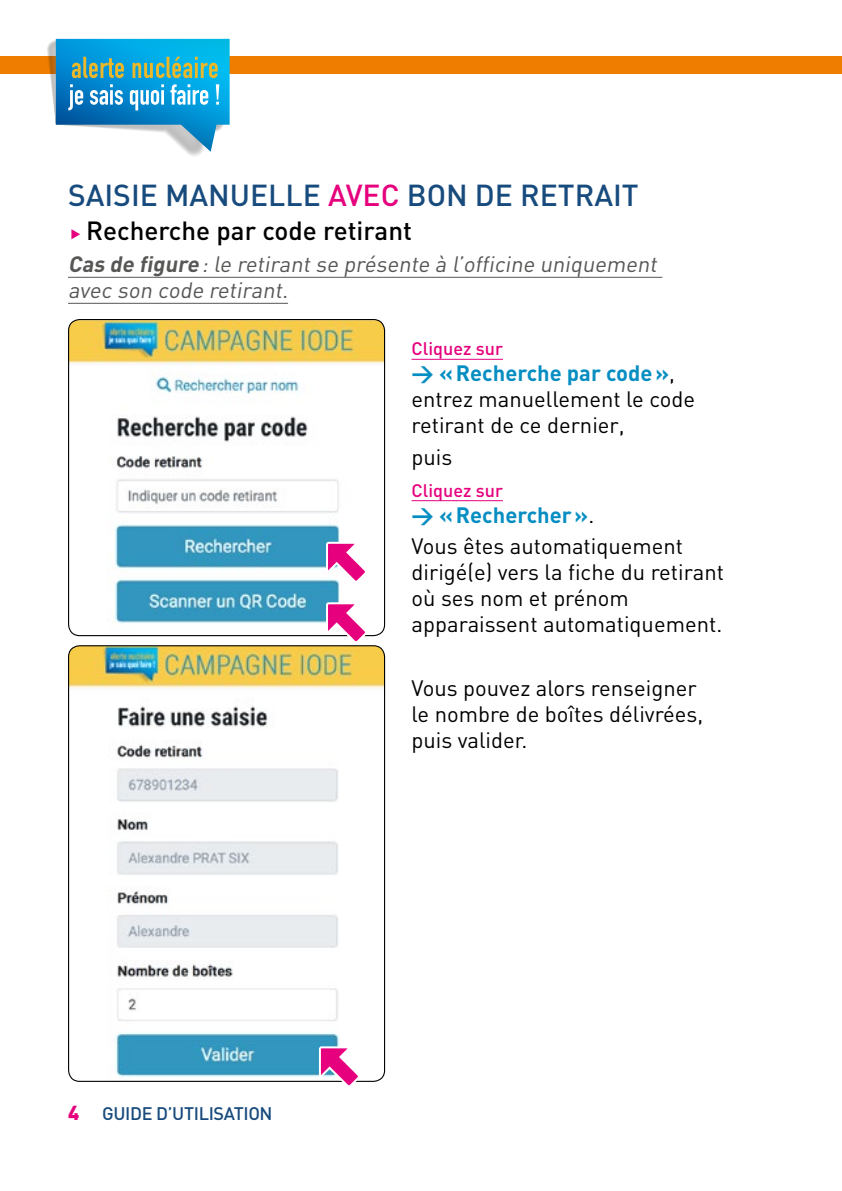
<style>
.page{position:relative;width:842px;height:1191px;background:#fff}
.page>*{position:absolute;margin:0;border:0;box-sizing:border-box;transform-origin:0 0}
.t1{font:500 30px "DIN";color:#184b7d}
.t2{font:500 26px "DIN";color:#000}
.t3{font:22px/26px "DIN";color:#000}
.t4{font:italic 22px/26px "DIN";color:#575756}
.t5{font:500 18px "DIN";color:#e6007d}
.t6{font:500 18px "DIN";letter-spacing:-.02em;color:#184b7d}
.s1{color:#e6007d}
.s2{font-weight:700}
.s3{font-weight:700;color:#068ec2}
.s4{font-weight:900;font-size:20px;color:#e6007d}
</style>
<div class="page">
<hr style="left:68px;top:277px;width:594px;height:1px;background:#575756">
<hr style="left:68px;top:303px;width:220px;height:1px;background:#575756">
<hr style="left:412px;top:359px;width:91px;height:1px;background:#e6007d">
<hr style="left:412px;top:500px;width:91px;height:1px;background:#e6007d">
<img style="left:69px;top:320px;width:316px;height:315px">
<div style="left:68px;top:319px;width:317px;height:317px;border:1px solid #000;border-radius:11px"></div>
<img style="left:69px;top:646px;width:316px;height:435px">
<div style="left:68px;top:645px;width:317px;height:437px;border:1px solid #000;border-radius:11px"></div>
<svg style="left:318px;top:1044px;width:43px;height:42px"></svg>
<svg style="left:325px;top:601px;width:44px;height:41px"></svg>
<svg style="left:325px;top:540px;width:44px;height:44px"></svg>
<div style="left:0;top:57px;width:842px;height:17px;background:#ef7d00"></div>
<svg style="left:46px;top:39px;width:184px;height:117px"></svg>
<h1 class="t1" style="left:68px;top:176px;width:572px">SAISIE MANUELLE <span class="s1">AVEC</span> BON DE RETRAIT</h1>
<p class="t2" style="left:86px;top:214px;width:328px">Recherche par code retirant</p>
<p class="t4" style="left:68px;top:250px;width:595px"><span class="s2">Cas de figure</span>:le retirantse présente à l’officine uniquement avec son code retirant.</p>
<p class="t5" style="left:412px;top:337px;width:93px">Cliquez sur</p>
<p class="t3" style="left:411px;top:360px;width:285px"><span class="s3">&gt; «Recherche par code»</span>, entrez manuellement le code retirant de ce dernier,</p>
<p class="t3" style="left:411px;top:444px;width:42px">puis</p>
<p class="t5" style="left:412px;top:479px;width:93px">Cliquez sur</p>
<p class="t3" style="left:411px;top:498px;width:273px;line-height:31.6px"><span class="s3">&gt; «Rechercher»</span>.<br>Vous êtes automatiquement</p>
<p class="t3" style="left:411px;top:559px;width:314px">dirigé(e) vers la fiche du retirant où ses nom et prénom apparaissent automatiquement.</p>
<p class="t3" style="left:411px;top:674px;width:293px">Vous pouvez alors renseigner le nombre de boîtes délivrées, puis valider.</p>
<p class="t6" style="left:68px;top:1102px;width:206px"><span class="s4">4</span> GUIDE D’UTILISATION</p>
</div>
